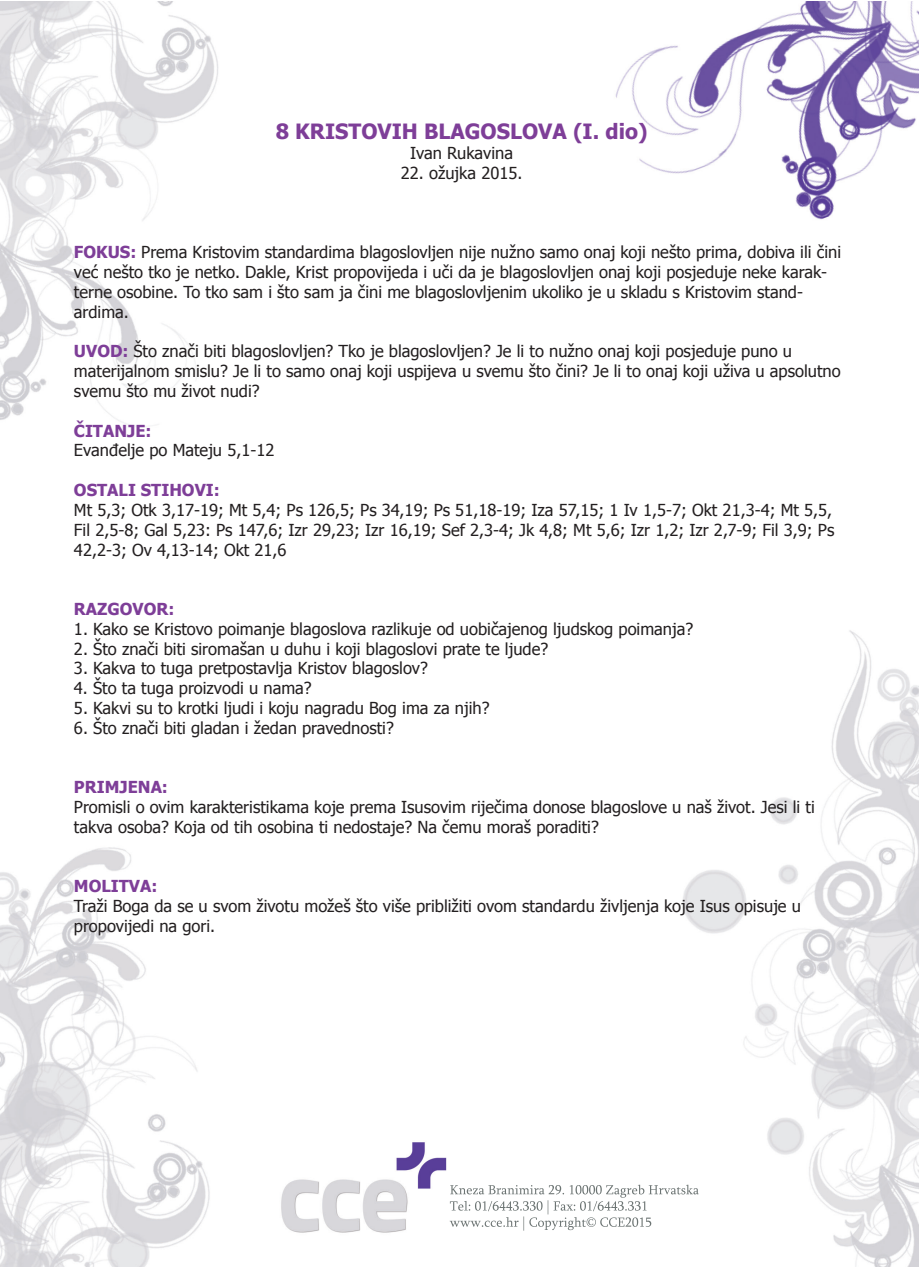
<style>
.page{position:relative;width:919px;height:1268px;background:#fff}
.page>*{position:absolute;margin:0;border:0;box-sizing:border-box;transform-origin:0 0}
.t1{font:700 21px "Tahoma";color:#7e3e98}
.t2{font:16.5px/19.8px "Tahoma";color:#231f20}
.t3{font:700 16.5px "Tahoma";color:#7e3e98}
.s1{font-weight:700;color:#7e3e98}
</style>
<div class="page">
<img style="left:0;top:1px;width:918px;height:1265px">
<img style="left:555px;top:1184px;width:89px;height:10px">
<img style="left:676px;top:1184px;width:22px;height:10px">
<img style="left:464px;top:1199px;width:175px;height:15px">
<svg style="left:642px;top:1200px;width:4px;height:10px"></svg>
<img style="left:484px;top:1216px;width:34px;height:10px">
<img style="left:523px;top:1216px;width:115px;height:14px">
<p class="t1" style="left:276px;top:117px;width:373px">8 KRISTOVIH BLAGOSLOVA (I. dio)</p>
<p class="t2" style="left:410px;top:143px;width:104px">Ivan Rukavina</p>
<p class="t2" style="left:401px;top:162px;width:123px">22. ožujka 2015.</p>
<p class="t2" style="left:74px;top:242px;width:768px"><span class="s1">FOKUS:</span> Prema Kristovim standardima blagoslovljen nije nužno samo onaj koji nešto prima, dobiva ili čini već nešto tko je netko. Dakle, Krist propovijeda i uči da je blagoslovljen onaj koji posjeduje neke karak&shy;terne osobine. To tko sam i što sam ja čini me blagoslovljenim ukoliko je u skladu s Kristovim stand&shy;ardima.</p>
<p class="t2" style="left:74px;top:341px;width:768px"><span class="s1">UVOD:</span> Što znači biti blagoslovljen? Tko je blagoslovljen? Je li to nužno onaj koji posjeduje puno u materijalnom smislu? Je li to samo onaj koji uspijeva u svemu što čini? Je li to onaj koji uživa u apsolutno svemu što mu život nudi?</p>
<p class="t3" style="left:74px;top:419px;width:79px">ČITANJE:</p>
<p class="t2" style="left:74px;top:440px;width:202px">Evanđelje po Mateju 5,1-12</p>
<p class="t3" style="left:74px;top:478px;width:147px">OSTALI STIHOVI:</p>
<p class="t2" style="left:74px;top:499px;width:761px">Mt 5,3; Otk 3,17-19; Mt 5,4; Ps 126,5; Ps 34,19; Ps 51,18-19; Iza 57,15; 1 Iv 1,5-7; Okt 21,3-4; Mt 5,5,<br>Fil 2,5-8; Gal 5,23: Ps 147,6; Izr 29,23; Izr 16,19; Sef 2,3-4; Jk 4,8; Mt 5,6; Izr 1,2; Izr 2,7-9; Fil 3,9; Ps<br>42,2-3; Ov 4,13-14; Okt 21,6</p>
<p class="t3" style="left:74px;top:597px;width:102px">RAZGOVOR:</p>
<p class="t2" style="left:74px;top:618px;width:620px">1. Kako se Kristovo poimanje blagoslova razlikuje od uobičajenog ljudskog poimanja?</p>
<p class="t2" style="left:74px;top:638px;width:475px">2. Što znači biti siromašan u duhu i koji blagoslovi prate te ljude?</p>
<p class="t2" style="left:74px;top:657px;width:355px">3. Kakva to tuga pretpostavlja Kristov blagoslov?</p>
<p class="t2" style="left:74px;top:677px;width:239px">4. Što ta tuga proizvodi u nama?</p>
<p class="t2" style="left:74px;top:697px;width:417px">5. Kakvi su to krotki ljudi i koju nagradu Bog ima za njih?</p>
<p class="t2" style="left:74px;top:717px;width:321px">6. Što znači biti gladan i žedan pravednosti?</p>
<p class="t3" style="left:74px;top:775px;width:95px">PRIMJENA:</p>
<p class="t2" style="left:74px;top:796px;width:742px">Promisli o ovim karakteristikama koje prema Isusovim riječima donose blagoslove u naš život. Jesi li ti takva osoba? Koja od tih osobina ti nedostaje? Na čemu moraš poraditi?</p>
<p class="t3" style="left:74px;top:874px;width:85px">MOLITVA:</p>
<p class="t2" style="left:74px;top:895px;width:728px">Traži Boga da se u svom životu možeš što više približiti ovom standardu življenja koje Isus opisuje u propovijedi na gori.</p>
</div>
